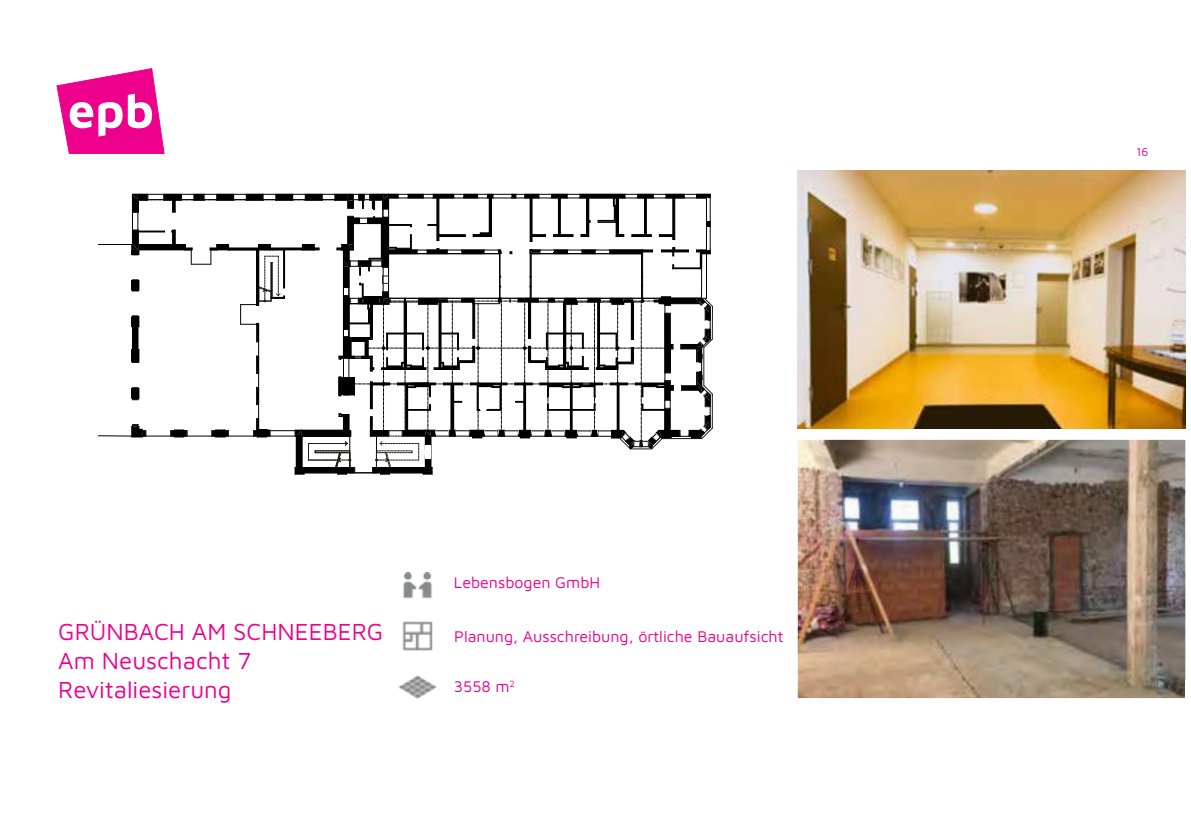
<style>
.page{position:relative;width:1191px;height:840px;background:#fff}
.page>*{position:absolute;margin:0;border:0;box-sizing:border-box;transform-origin:0 0}
.t1{font:24px/28.8px "Maven Pro";color:#ec008c}
.t2{font:16px "Maven Pro";color:#ec008c}
.t3{font:12px "Maven Pro";color:#ec008c}
</style>
<div class="page">
<hr style="left:98px;top:244px;width:34px;height:1px;background:#000">
<hr style="left:98px;top:435px;width:34px;height:1px;background:#000">
<svg style="left:131px;top:194px;width:582px;height:280px"></svg>
<hr style="left:669px;top:375px;width:16px;height:3px;background:#fff">
<svg style="left:56px;top:68px;width:109px;height:86px"></svg>
<img style="left:797px;top:439px;width:388px;height:258px">
<img style="left:797px;top:170px;width:388px;height:258px">
<img style="left:403px;top:572px;width:30px;height:27px">
<img style="left:399px;top:675px;width:37px;height:22px">
<img style="left:402px;top:621px;width:31px;height:30px">
<h1 class="t1" style="left:58px;top:616px;width:327px">GRÜNBACH AM SCHNEEBERG<br>Am Neuschacht 7<br>Revitaliesierung</h1>
<p class="t2" style="left:454px;top:571px;width:148px">Lebensbogen GmbH</p>
<p class="t2" style="left:454px;top:625px;width:331px">Planung, Ausschreibung, örtliche Bauaufsicht</p>
<p class="t2" style="left:454px;top:675px;width:62px">3558 m<sup>2</sup></p>
<p class="t3" style="left:1136px;top:143px;width:14px">16</p>
</div>
